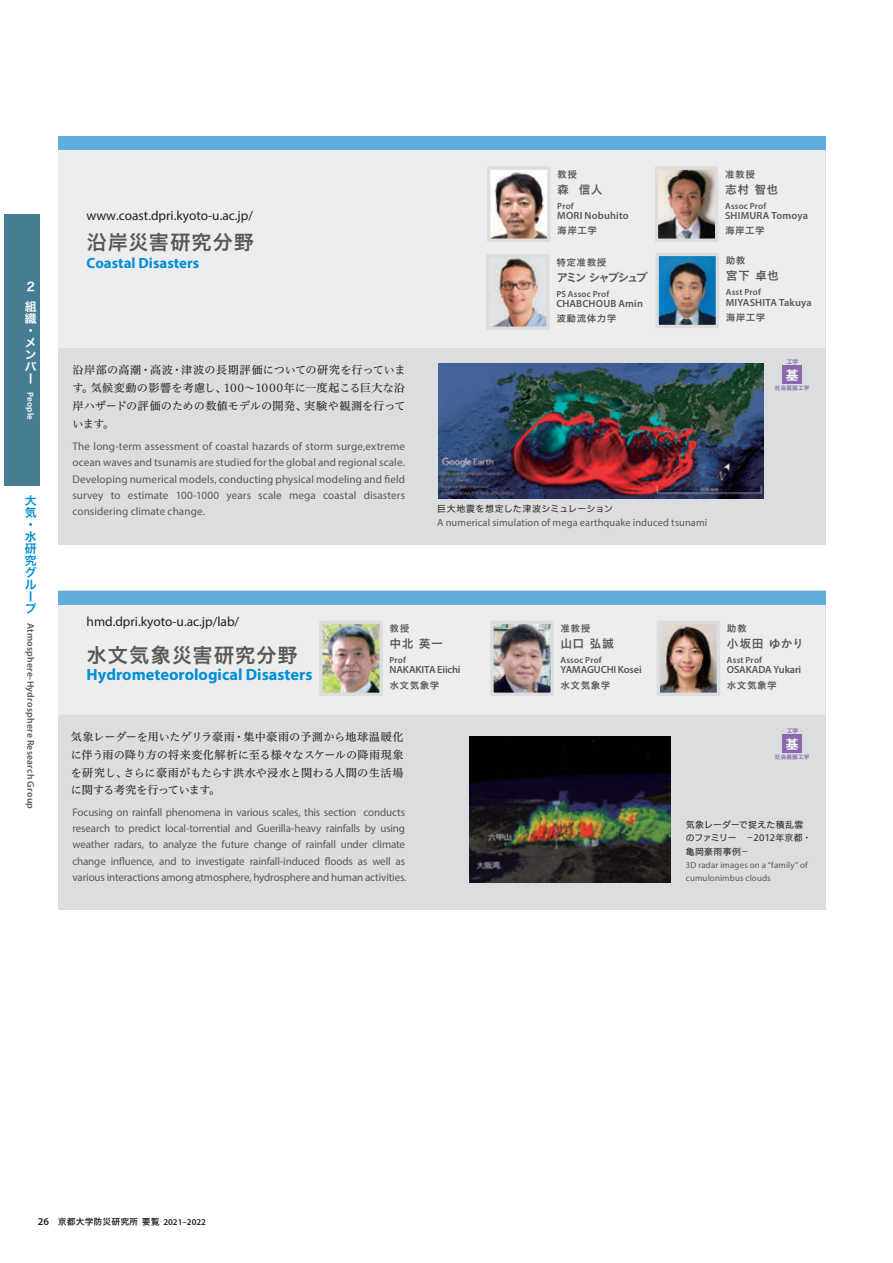
<style>
.page{position:relative;width:893px;height:1263px;background:#fff}
.page>*{position:absolute;margin:0;border:0;box-sizing:border-box;transform-origin:0 0}
.t1{font:20.85px "Koburina Go Std N W6 90 msp RKSJ H";letter-spacing:.02em;color:#57585a}
.t2{font:700 16.35px "Myriad Pro";color:#008fd5}
.t3{font:700 14.85px "Myriad Pro";color:#008fd5}
.t4{font:13.35px "Myriad Pro";color:#231f20}
.t5{font:12.75px "Hiragino Sans Pr 6 N W6 90 msp RKSJ V";color:#fff}
.t6{font:11.85px "Koburina Go Std N W6 90 msp RKSJ H";letter-spacing:.01em;color:#57585a}
.t7{font:11.85px/12px "Hiragino Sans Pr 6 N W6 90 msp RKSJ V";color:#008fd5}
.t8{font:11.85px "Koburina Go Std N W6 90 msp RKSJ H";letter-spacing:-.22em;color:#57585a}
.t9{font:11.85px/11.9px "Hiragino Sans Pr 6 N W6 90 msp RKSJ V";color:#fff}
.t10{font:11.1px/16.4px "Myriad Pro";letter-spacing:-.015em;color:#57585a;text-align:justify}
.t11{font:11.1px/17.9px "Hiragino UD Serif Std W4 90 msp RKSJ H";letter-spacing:.005em;color:#231f20;text-align:justify}
.t12{font:600 10.35px "Myriad Pro";letter-spacing:.01em;color:#57585a}
.t13{font:10.35px "Myriad Pro";letter-spacing:.01em;color:#57585a}
.t14{font:600 10.35px "Myriad Pro";letter-spacing:-.015em;color:#57585a}
.t15{font:600 10.35px "Myriad Pro";letter-spacing:-.01em;color:#57585a}
.t16{font:9.6px "Koburina Go Std N W6 90 msp RKSJ H";letter-spacing:.05em;color:#57585a}
.t17{font:600 9.6px "Myriad Pro";letter-spacing:.025em;color:#57585a}
.t18{font:600 8.85px "Myriad Pro";letter-spacing:.02em;color:#57585a}
.t19{font:8.85px/13.4px "Myriad Pro";letter-spacing:.015em;color:#57585a}
.t20{font:8.85px/13.4px "Hiragino UD Sans F Std W4 90 msp RKSJ H";letter-spacing:.025em;color:#231f20}
.t21{font:8.85px "Koburina Go Std N W6 90 msp RKSJ H";color:#231f20}
.t22{font:8.85px "Hiragino UD Sans F Std W4 90 msp RKSJ H";letter-spacing:.055em;color:#231f20}
.t23{font:600 8.85px "Myriad Pro";letter-spacing:.03em;color:#fff}
.t24{font:6px "Hiragino Sans Pr 6 N W6 90 msp RKSJ V";color:#8a6aae}
.t25{font:5.7px "Hiragino Sans Pr 6 N W6 90 msp RKSJ V";letter-spacing:.025em;color:#8a6aae}
.s1{font-family:"Myriad Pro";font-weight:600;font-size:10.5px}
.s2{font-family:"Myriad Pro";font-weight:600}
</style>
<div class="page">
<div style="left:58px;top:136px;width:767px;height:408px;background:#dcdddf"></div>
<div style="left:58px;top:590px;width:767px;height:320px;background:#dcdddf"></div>
<div style="left:58px;top:605px;width:767px;height:109px;background:#ededee"></div>
<div style="left:58px;top:591px;width:767px;height:13px;background:#60addb"></div>
<hr style="left:58px;top:604px;width:767px;height:1px;background:#62b0df">
<div style="left:58px;top:150px;width:767px;height:198px;background:#ededee"></div>
<div style="left:58px;top:136px;width:767px;height:13px;background:#60addb"></div>
<hr style="left:58px;top:149px;width:767px;height:1px;background:#62b0df">
<img style="left:659px;top:257px;width:56px;height:67px">
<div style="left:655px;top:253px;width:64px;height:75px;border:3px solid #dcdddf"></div>
<img style="left:439px;top:364px;width:324px;height:135px">
<img style="left:659px;top:171px;width:55px;height:67px">
<div style="left:655px;top:167px;width:63px;height:75px;border:3px solid #dcdddf"></div>
<img style="left:491px;top:171px;width:55px;height:67px">
<div style="left:487px;top:167px;width:63px;height:75px;border:3px solid #dcdddf"></div>
<img style="left:661px;top:625px;width:55px;height:67px">
<div style="left:657px;top:621px;width:63px;height:75px;border:3px solid #dcdddf"></div>
<img style="left:494px;top:625px;width:56px;height:67px">
<div style="left:490px;top:621px;width:64px;height:75px;border:3px solid #dcdddf"></div>
<img style="left:323px;top:625px;width:56px;height:67px">
<div style="left:319px;top:621px;width:64px;height:75px;border:3px solid #dcdddf"></div>
<img style="left:470px;top:737px;width:200px;height:146px">
<img style="left:490px;top:259px;width:55px;height:67px">
<div style="left:782px;top:735px;width:20px;height:18px;background:#8a6aae"></div>
<div style="left:782px;top:366px;width:20px;height:18px;background:#8a6aae"></div>
<div style="left:4px;top:214px;width:35px;height:272px;background:#467d93"></div>
<p class="t9" style="left:25px;top:279px;width:13px;line-height:19.8px">２組</p>
<p class="t9" style="left:25px;top:314px;width:13px">織・メンバー</p>
<p class="t23" style="left:34px;top:392px;width:29px;rotate:90deg">People</p>
<p class="t7" style="left:25px;top:496px;width:13px">大気・水研究グループ</p>
<p class="t17" style="left:34px;top:623px;width:188px;rotate:90deg">Atmosphere-Hydrosphere Research Group</p>
<p class="t4" style="left:87px;top:211px;width:168px">www.coast.dpri.kyoto-u.ac.jp/</p>
<h1 class="t1" style="left:87px;top:234px;width:169px">沿岸災害研究分野</h1>
<h3 class="t3" style="left:87px;top:257px;width:114px">Coastal Disasters</h3>
<p class="t11" style="left:72px;top:363px;width:335px">沿岸部の高潮・高波・津波の長期評価についての研究を行っています。気候変動の影響を考慮し、100～1000年に一度起こる巨大な沿岸ハザードの評価のための数値モデルの開発、実験や観測を行っています。</p>
<p class="t10" style="left:72px;top:439px;width:334px">The long-term assessment of coastal hazards of storm surge,extreme ocean waves and tsunamis are studied for the global and regional scale.<br>Developing numerical models, conducting physical modeling and field survey to estimate 100-1000 years scale mega coastal disasters considering climate change.</p>
<p class="t16" style="left:557px;top:171px;width:21px">教授</p>
<p class="t6" style="left:557px;top:185px;width:60px">森 信人　</p>
<p class="t18" style="left:557px;top:203px;width:18px">Prof</p>
<p class="t12" style="left:557px;top:212px;width:73px">MORI Nobuhito</p>
<p class="t16" style="left:557px;top:227px;width:41px">海岸工学</p>
<p class="t16" style="left:556px;top:259px;width:52px">特定准教授</p>
<p class="t8" style="left:556px;top:273px;width:93px">アミン シャブシュブ</p>
<p class="t18" style="left:556px;top:291px;width:54px">PS Assoc Prof</p>
<p class="t12" style="left:556px;top:300px;width:88px">CHABCHOUB Amin</p>
<p class="t16" style="left:556px;top:315px;width:62px">波動流体力学</p>
<p class="t16" style="left:725px;top:171px;width:31px">准教授</p>
<p class="t6" style="left:725px;top:185px;width:67px">志村 智也　</p>
<p class="t18" style="left:725px;top:203px;width:43px">Assoc Prof</p>
<p class="t12" style="left:725px;top:212px;width:84px">SHIMURA Tomoya</p>
<p class="t16" style="left:725px;top:227px;width:41px">海岸工学</p>
<p class="t16" style="left:726px;top:257px;width:21px">助教</p>
<p class="t6" style="left:726px;top:271px;width:55px">宮下 卓也</p>
<p class="t18" style="left:726px;top:289px;width:37px">Asst Prof</p>
<p class="t12" style="left:726px;top:298px;width:87px">MIYASHITA Takuya</p>
<p class="t16" style="left:726px;top:313px;width:41px">海岸工学</p>
<p class="t24" style="left:787px;top:360px;width:13px">工学</p>
<p class="t25" style="left:775px;top:386px;width:36px">社会基盤工学</p>
<p class="t5" style="left:786px;top:370px;width:14px">基</p>
<p class="t22" style="left:437px;top:506px;width:177px">巨大地震を想定した津波シミュレーション</p>
<p class="t13" style="left:437px;top:518px;width:272px">A numerical simulation of mega earthquake induced tsunami</p>
<p class="t4" style="left:87px;top:617px;width:154px">hmd.dpri.kyoto-u.ac.jp/lab/</p>
<h1 class="t1" style="left:87px;top:647px;width:213px">水文気象災害研究分野</h1>
<h2 class="t2" style="left:87px;top:668px;width:227px">Hydrometeorological Disasters</h2>
<p class="t16" style="left:389px;top:625px;width:21px">教授</p>
<p class="t6" style="left:389px;top:639px;width:55px">中北 英一</p>
<p class="t18" style="left:389px;top:657px;width:18px">Prof</p>
<p class="t14" style="left:389px;top:666px;width:73px">NAKAKITA Eiichi</p>
<p class="t16" style="left:389px;top:681px;width:51px">水文気象学</p>
<p class="t16" style="left:560px;top:625px;width:31px">准教授</p>
<p class="t6" style="left:560px;top:639px;width:67px">山口 弘誠　</p>
<p class="t18" style="left:560px;top:657px;width:43px">Assoc Prof</p>
<p class="t15" style="left:560px;top:666px;width:83px">YAMAGUCHI Kosei</p>
<p class="t16" style="left:560px;top:681px;width:51px">水文気象学</p>
<p class="t16" style="left:727px;top:625px;width:21px">助教</p>
<p class="t6" style="left:727px;top:639px;width:91px">小坂田 ゆかり　</p>
<p class="t18" style="left:727px;top:657px;width:37px">Asst Prof</p>
<p class="t14" style="left:727px;top:666px;width:76px">OSAKADA Yukari</p>
<p class="t16" style="left:727px;top:681px;width:51px">水文気象学</p>
<p class="t24" style="left:787px;top:729px;width:13px">工学</p>
<p class="t25" style="left:775px;top:755px;width:36px">社会基盤工学</p>
<p class="t11" style="left:71px;top:729px;width:334px">気象レーダーを用いたゲリラ豪雨・集中豪雨の予測から地球温暖化に伴う雨の降り方の将来変化解析に至る様々なスケールの降雨現象を研究し、さらに豪雨がもたらす洪水や浸水と関わる人間の生活場に関する考究を行っています。</p>
<p class="t5" style="left:786px;top:739px;width:14px">基</p>
<p class="t10" style="left:72px;top:804px;width:335px;text-align:left">Focusing on rainfall phenomena in various scales, this section conducts research to predict local-torrential and Guerilla-heavy rainfalls by using weather radars, to analyze the future change of rainfall under climate change influence, and to investigate rainfall-induced floods as well as various interactions among atmosphere, hydrosphere and human activities.</p>
<p class="t20" style="left:686px;top:819px;width:127px">気象レーダーで捉えた積乱雲のファミリー　－2012年京都・亀岡豪雨事例－</p>
<p class="t19" style="left:686px;top:859px;width:123px">3D radar images on a “family” of cumulonimbus clouds</p>
<p class="t21" style="left:38px;top:1218px;width:170px"><span class="s1">26</span> 京都大学防災研究所 要覧 <span class="s2">2021–2022</span></p>
</div>
